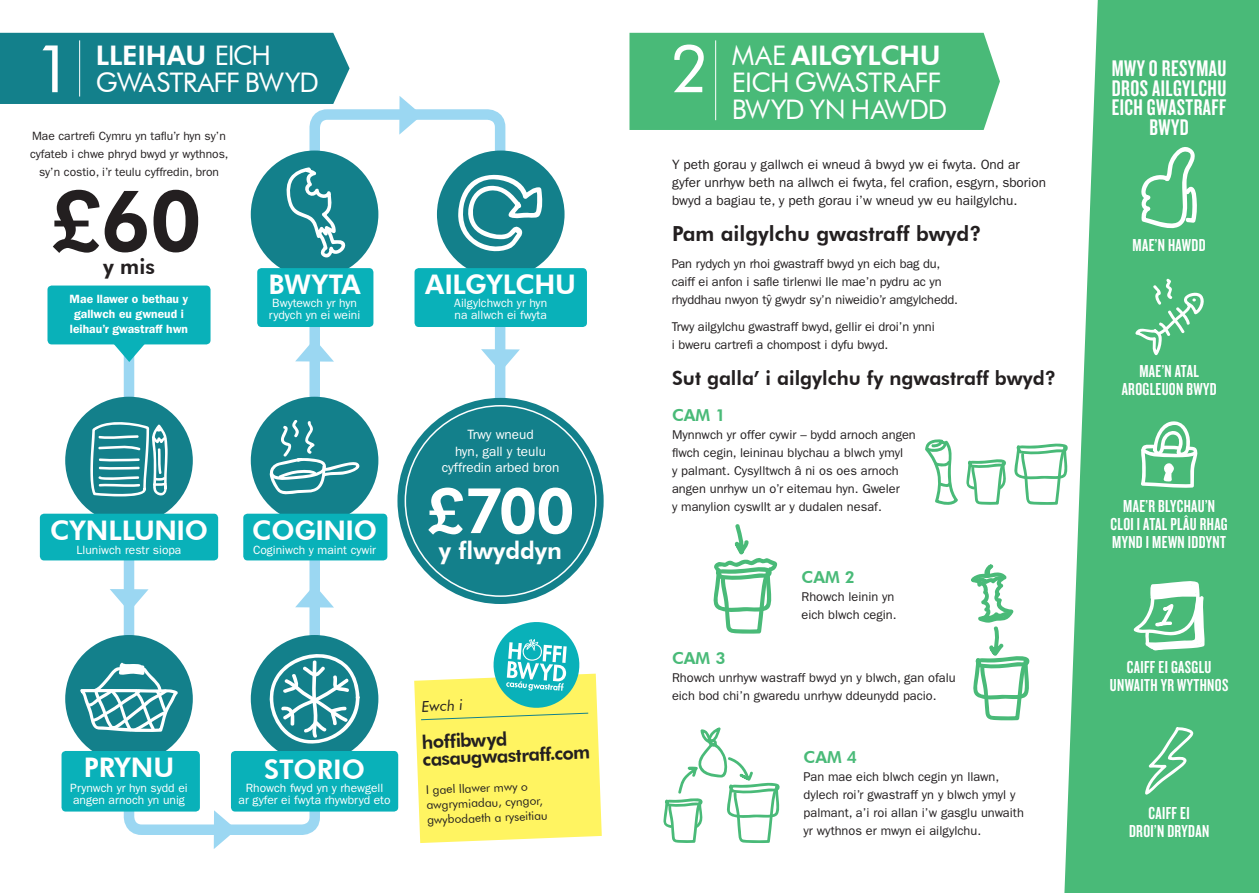
<style>
.page{position:relative;width:1259px;height:893px;background:#fff}
.page>*{position:absolute;margin:0;border:0;box-sizing:border-box;transform-origin:0 0}
.t1{font:800 84.6px "Futura BT";color:#231f20}
.t2{font:66px "Futura BT";color:#fff}
.t3{font:800 63px "Futura BT";color:#fff}
.t4{font:800 27px "Futura BT";letter-spacing:-.01em;color:#fff}
.t5{font:27px/27px "Futura BT";letter-spacing:-.02em;color:#fff}
.t6{font:800 24px "Futura BT";color:#fff}
.t7{font:23.55px/19.6px "Knockout HTF48 Featherweight";letter-spacing:.02em;color:#fff;text-align:center}
.t8{font:800 21px "Futura BT";color:#231f20}
.t9{font:800 20.85px "Futura BT";color:#231f20}
.t10{font:800 19.5px "Futura BT";color:#231f20}
.t11{font:800 18.6px/17.7px "Futura BT";color:#231f20}
.t12{font:18px/18px "Knockout HTF48 Featherweight";letter-spacing:.02em;color:#fff;text-align:center}
.steps{font:800 16.5px "Futura BT";color:#49ba78}
.t13{font:italic 15px "Futura BT";color:#231f20}
.Paragraph_Style_1{font:13.5px/18px "ITC Franklin Gothic Std";color:#231f20}
.Paragraph_Style_1-2{font:13.5px/16.5px "ITC Franklin Gothic Std";color:#fff;text-align:center}
.Paragraph_Style_1-3{font:12.75px/18px "ITC Franklin Gothic Std";color:#231f20}
.t14{font:12px/12px "ITC Franklin Gothic Std";color:#fff}
.Paragraph_Style_1-4{font:12px/18px "ITC Franklin Gothic Std";color:#231f20;text-align:center}
.t15{font:12px/15px "Futura BT";color:#231f20}
.Paragraph_Style_1-5{font:600 12px/15px "ITC Franklin Gothic Std";color:#fff;text-align:center}
.s1{font-weight:400}
.s2{font-weight:800}
</style>
<div class="page">
<svg style="left:118px;top:109px;width:392px;height:731px"></svg>
<div style="left:0;top:33px;width:349px;height:71px;background:#13808b"></div>
<hr style="left:79px;top:40px;width:1px;height:57px;background:#fff">
<div style="left:629px;top:33px;width:371px;height:97px;background:#49ba78"></div>
<hr style="left:715px;top:40px;width:1px;height:80px;background:#fff">
<svg style="left:397px;top:398px;width:206px;height:206px;background:#2b8d97"></svg>
<div style="left:405px;top:406px;width:191px;height:190px;background:#13808b;border-radius:50%"></div>
<div style="left:65px;top:397px;width:128px;height:127px;background:#13808b;border-radius:50%"></div>
<svg style="left:90px;top:422px;width:78px;height:74px"></svg>
<div style="left:65px;top:635px;width:128px;height:128px;background:#13808b;border-radius:50%"></div>
<svg style="left:80px;top:662px;width:98px;height:70px"></svg>
<div style="left:251px;top:635px;width:127px;height:128px;background:#13808b;border-radius:50%"></div>
<svg style="left:264px;top:651px;width:96px;height:98px"></svg>
<div style="left:251px;top:397px;width:127px;height:127px;background:#13808b;border-radius:50%"></div>
<svg style="left:269px;top:420px;width:91px;height:75px"></svg>
<div style="left:251px;top:151px;width:127px;height:127px;background:#13808b;border-radius:50%"></div>
<div style="left:437px;top:151px;width:127px;height:127px;background:#13808b;border-radius:50%"></div>
<svg style="left:1064px;top:0;width:195px;height:893px;background:#5bc085"></svg>
<svg style="left:1139px;top:145px;width:58px;height:90px"></svg>
<svg style="left:1135px;top:278px;width:71px;height:77px;background:#64c48c"></svg>
<svg style="left:1140px;top:420px;width:58px;height:68px"></svg>
<svg style="left:1145px;top:726px;width:49px;height:69px;background:#69c690"></svg>
<svg style="left:971px;top:564px;width:59px;height:156px"></svg>
<svg style="left:663px;top:727px;width:117px;height:116px"></svg>
<div style="left:40px;top:514px;width:178px;height:46px;background:#09b1b9;border-radius:4px"></div>
<div style="left:47px;top:286px;width:163px;height:58px;background:#09b1b9;border-radius:4px"></div>
<div style="left:243px;top:514px;width:144px;height:46px;background:#09b1b9;border-radius:4px"></div>
<div style="left:257px;top:268px;width:116px;height:59px;background:#09b1b9;border-radius:4px"></div>
<div style="left:414px;top:268px;width:173px;height:59px;background:#09b1b9;border-radius:4px"></div>
<div style="left:62px;top:751px;width:138px;height:60px;background:#09b1b9;border-radius:4px"></div>
<div style="left:231px;top:751px;width:167px;height:60px;background:#09b1b9;border-radius:4px"></div>
<svg style="left:110px;top:589px;width:39px;height:23px"></svg>
<svg style="left:110px;top:344px;width:39px;height:18px"></svg>
<svg style="left:295px;top:585px;width:39px;height:22px"></svg>
<svg style="left:295px;top:339px;width:39px;height:23px"></svg>
<svg style="left:481px;top:349px;width:39px;height:23px"></svg>
<svg style="left:399px;top:96px;width:23px;height:39px"></svg>
<svg style="left:214px;top:810px;width:22px;height:39px"></svg>
<svg style="left:713px;top:524px;width:64px;height:110px"></svg>
<svg style="left:925px;top:439px;width:33px;height:66px"></svg>
<svg style="left:966px;top:443px;width:102px;height:62px"></svg>
<svg style="left:1133px;top:580px;width:71px;height:72px"></svg>
<svg style="left:286px;top:167px;width:60px;height:91px"></svg>
<svg style="left:458px;top:174px;width:85px;height:78px"></svg>
<svg style="left:414px;top:618px;width:188px;height:225px"></svg>
<p class="t2" style="left:34px;top:29px;width:40px">1</p>
<p class="t4" style="left:96px;top:39px;width:177px">LLEIHAU <span class="s1">EICH</span></p>
<p class="t5" style="left:96px;top:68px;width:225px">GWASTRAFF BWYD</p>
<p class="Paragraph_Style_1-4" style="left:30px;top:127px;width:200px">Mae cartrefi Cymru yn taflu’r hyn sy’n cyfateb i chwe phryd bwyd yr wythnos, sy’n costio, i’r teulu cyffredin, bron</p>
<p class="t1" style="left:50px;top:169px;width:153px">£60</p>
<p class="t8" style="left:103px;top:254px;width:53px">y mis</p>
<p class="Paragraph_Style_1-5" style="left:70px;top:291px;width:120px">Mae llawer o bethau y gallwch eu gwneud i leihau’r gwastraff hwn</p>
<p class="t4" style="left:268px;top:268px;width:94px">BWYTA</p>
<p class="t14" style="left:269px;top:297px;width:93px">Bwytewch yr hyn rydych yn ei weini</p>
<p class="t4" style="left:50px;top:514px;width:159px">CYNLLUNIO</p>
<p class="t14" style="left:77px;top:544px;width:106px">Lluniwch restr siopa</p>
<p class="t4" style="left:252px;top:514px;width:127px">COGINIO</p>
<p class="t14" style="left:253px;top:544px;width:125px">Coginiwch y maint cywir</p>
<p class="t4" style="left:425px;top:268px;width:152px">AILGYLCHU</p>
<p class="t14" style="left:454px;top:297px;width:94px">Ailgylchwch yr hyn na allwch ei fwyta</p>
<p class="Paragraph_Style_1-2" style="left:442px;top:427px;width:119px">Trwy wneud<br>hyn, gall y teulu cyffredin arbed bron</p>
<p class="t3" style="left:426px;top:472px;width:150px">£700</p>
<p class="t6" style="left:439px;top:536px;width:125px">y flwyddyn</p>
<p class="t4" style="left:84px;top:751px;width:92px">PRYNU</p>
<p class="t14" style="left:70px;top:782px;width:119px">Prynwch yr hyn sydd ei angen arnoch yn unig</p>
<p class="t4" style="left:264px;top:752px;width:102px">STORIO</p>
<p class="t14" style="left:238px;top:782px;width:153px;text-align:center">Rhowch fwyd yn y rhewgell<br>ar gyfer ei fwyta rhywbryd eto</p>
<p class="t13" style="left:421px;top:697px;width:43px;rotate:-2deg">Ewch i</p>
<p class="t11" style="left:421px;top:733px;width:169px;rotate:-3deg">hoffibwyd casaugwastraff.com</p>
<p class="t15" style="left:426px;top:782px;width:122px;rotate:-2deg">I gael llawer mwy o awgrymiadau, cyngor, gwybodaeth a ryseitiau</p>
<p class="t2" style="left:670px;top:29px;width:40px">2</p>
<p class="t5" style="left:731px;top:41px;width:217px">MAE <span class="s2">AILGYLCHU<br></span>EICH GWASTRAFF<br>BWYD YN HAWDD</p>
<p class="Paragraph_Style_1" style="left:672px;top:155px;width:375px">Y peth gorau y gallwch ei wneud â bwyd yw ei fwyta. Ond ar gyfer unrhyw beth na allwch ei fwyta, fel crafion, esgyrn, sborion bwyd a bagiau te, y peth gorau i’w wneud yw eu hailgylchu.</p>
<p class="t9" style="left:672px;top:220px;width:311px">Pam ailgylchu gwastraff bwyd?</p>
<p class="Paragraph_Style_1-3" style="left:672px;top:254px;width:288px">Pan rydych yn rhoi gwastraff bwyd yn eich bag du, caiff ei anfon i safle tirlenwi lle mae’n pydru ac yn rhyddhau nwyon ty gwydr sy’n niweidio’r amgylchedd.</p>
<p class="Paragraph_Style_1-3" style="left:672px;top:317px;width:264px">Trwy ailgylchu gwastraff bwyd, gellir ei droi’n ynni i bweru cartrefi a chompost i dyfu bwyd.</p>
<p class="t10" style="left:672px;top:366px;width:386px">Sut galla’ i ailgylchu fy ngwastraff bwyd?</p>
<p class="steps" style="left:672px;top:405px;width:55px">CAM 1</p>
<p class="Paragraph_Style_1-3" style="left:672px;top:425px;width:245px">Mynnwch yr offer cywir – bydd arnoch angen flwch cegin, leininau blychau a blwch ymyl<br>y palmant. Cysylltwch â ni os oes arnoch angen unrhyw un o’r eitemau hyn. Gweler<br>y manylion cyswllt ar y dudalen nesaf.</p>
<p class="steps" style="left:801px;top:567px;width:55px">CAM 2</p>
<p class="Paragraph_Style_1-3" style="left:801px;top:587px;width:97px">Rhowch leinin yn eich blwch cegin.</p>
<p class="steps" style="left:672px;top:648px;width:55px">CAM 3</p>
<p class="Paragraph_Style_1-3" style="left:672px;top:668px;width:285px">Rhowch unrhyw wastraff bwyd yn y blwch, gan ofalu eich bod chi’n gwaredu unrhyw ddeunydd pacio.</p>
<p class="steps" style="left:803px;top:747px;width:55px">CAM 4</p>
<p class="Paragraph_Style_1-3" style="left:803px;top:767px;width:222px">Pan mae eich blwch cegin yn llawn, dylech roi’r gwastraff yn y blwch ymyl y palmant, a’i roi allan i’w gasglu unwaith yr wythnos er mwyn ei ailgylchu.</p>
<p class="t7" style="left:1111px;top:59px;width:116px">MWY O RESYMAU<br>DROS AILGYLCHU<br>EICH GWASTRAFF<br>BWYD</p>
<p class="t12" style="left:1132px;top:236px;width:75px">MAE’N HAWDD</p>
<p class="t12" style="left:1121px;top:362px;width:96px">MAE’N ATAL<br>AROGLEUON BWYD</p>
<p class="t12" style="left:1110px;top:497px;width:118px">MAE’R BLYCHAU’N<br>CLOI I ATAL PLÂU RHAG<br>MYND I MEWN IDDYNT</p>
<p class="t12" style="left:1110px;top:659px;width:120px">CAIFF EI GASGLU<br>UNWAITH YR WYTHNOS</p>
<p class="t12" style="left:1129px;top:804px;width:82px">CAIFF EI<br>DROI’N DRYDAN</p>
</div>
